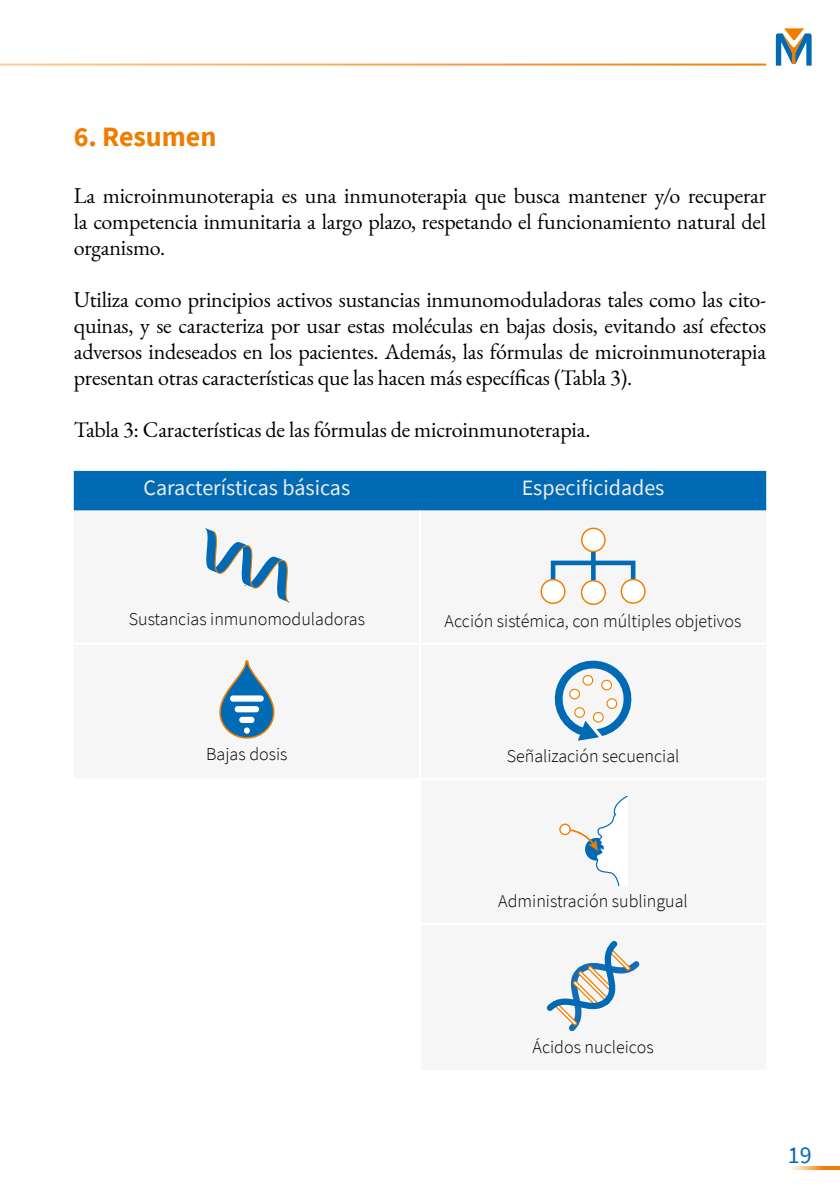
<style>
.page{position:relative;width:840px;height:1191px;background:#fff}
.page>*{position:absolute;margin:0;border:0;box-sizing:border-box;transform-origin:0 0}
.t1{font:700 28px "Source Sans Pro";color:#ef7d00}
.t2{font:24px "Source Sans Pro";color:#006ab4}
.t3{font:22px/26px "EB Garamond";letter-spacing:-.01em;color:#000;text-align:justify}
.t4{font:22px "Source Sans Pro";color:#ededed}
.t5{font:300 18px "Source Sans Pro";color:#000}
</style>
<div class="page">
<svg style="left:775px;top:28px;width:36px;height:38px"></svg>
<svg style="left:791px;top:1166px;width:48px;height:3px"></svg>
<div style="left:74px;top:471px;width:691px;height:39px;background:#006ab4"></div>
<svg style="left:204px;top:527px;width:86px;height:76px"></svg>
<div style="left:620px;top:578px;width:25px;height:26px;border:1px solid #ef7d00;border-radius:50%"></div>
<svg style="left:550px;top:540px;width:85px;height:65px"></svg>
<div style="left:541px;top:579px;width:23px;height:24px;background:#fff;border-radius:50%"></div>
<div style="left:540px;top:579px;width:25px;height:25px;border:1px solid #ef7d00;border-radius:50%"></div>
<svg style="left:581px;top:528px;width:23px;height:23px"></svg>
<div style="left:580px;top:527px;width:25px;height:25px;border:1px solid #ef7d00;border-radius:50%"></div>
<svg style="left:219px;top:660px;width:55px;height:78px"></svg>
<div style="left:239px;top:717px;width:15px;height:6px;background:#fff;border-radius:3px"></div>
<div style="left:234px;top:706px;width:25px;height:6px;background:#fff;border-radius:3px"></div>
<div style="left:230px;top:695px;width:33px;height:6px;background:#fff;border-radius:3px"></div>
<svg style="left:554px;top:660px;width:78px;height:80px"></svg>
<svg style="left:559px;top:796px;width:68px;height:89px"></svg>
<svg style="left:546px;top:940px;width:94px;height:92px"></svg>
<p class="t1" style="left:74px;top:117px;width:144px">6. Resumen</p>
<p class="t3" style="left:74px;top:182px;width:693px">La microinmunoterapia es una inmunoterapia que busca mantener y/o recuperar la competencia inmunitaria a largo plazo, respetando el funcionamiento natural del organismo.</p>
<p class="t3" style="left:74px;top:286px;width:693px">Utiliza como principios activos sustancias inmunomoduladoras tales como las cito&shy;quinas, y se caracteriza por usar estas moléculas en bajas dosis, evitando así efectos adversos indeseados en los pacientes. Además, las fórmulas de microinmunoterapia presentan otras características que las hacen más específicas (Tabla 3).</p>
<p class="t3" style="left:74px;top:416px;width:518px">Tabla 3: Características de las fórmulas de microinmunoterapia.</p>
<p class="t4" style="left:143px;top:474px;width:208px">Características básicas</p>
<p class="t4" style="left:521px;top:474px;width:144px">Especificidades</p>
<p class="t5" style="left:129px;top:607px;width:237px">Sustancias inmunomoduladoras</p>
<p class="t5" style="left:444px;top:609px;width:298px">Acción sistémica, con múltiples objetivos</p>
<p class="t5" style="left:206px;top:743px;width:83px">Bajas dosis</p>
<p class="t5" style="left:506px;top:745px;width:174px">Señalización secuencial</p>
<p class="t5" style="left:498px;top:890px;width:191px">Administración sublingual</p>
<p class="t5" style="left:532px;top:1035px;width:122px">Ácidos nucleicos</p>
<p class="t2" style="left:787px;top:1139px;width:25px">19</p>
</div>
